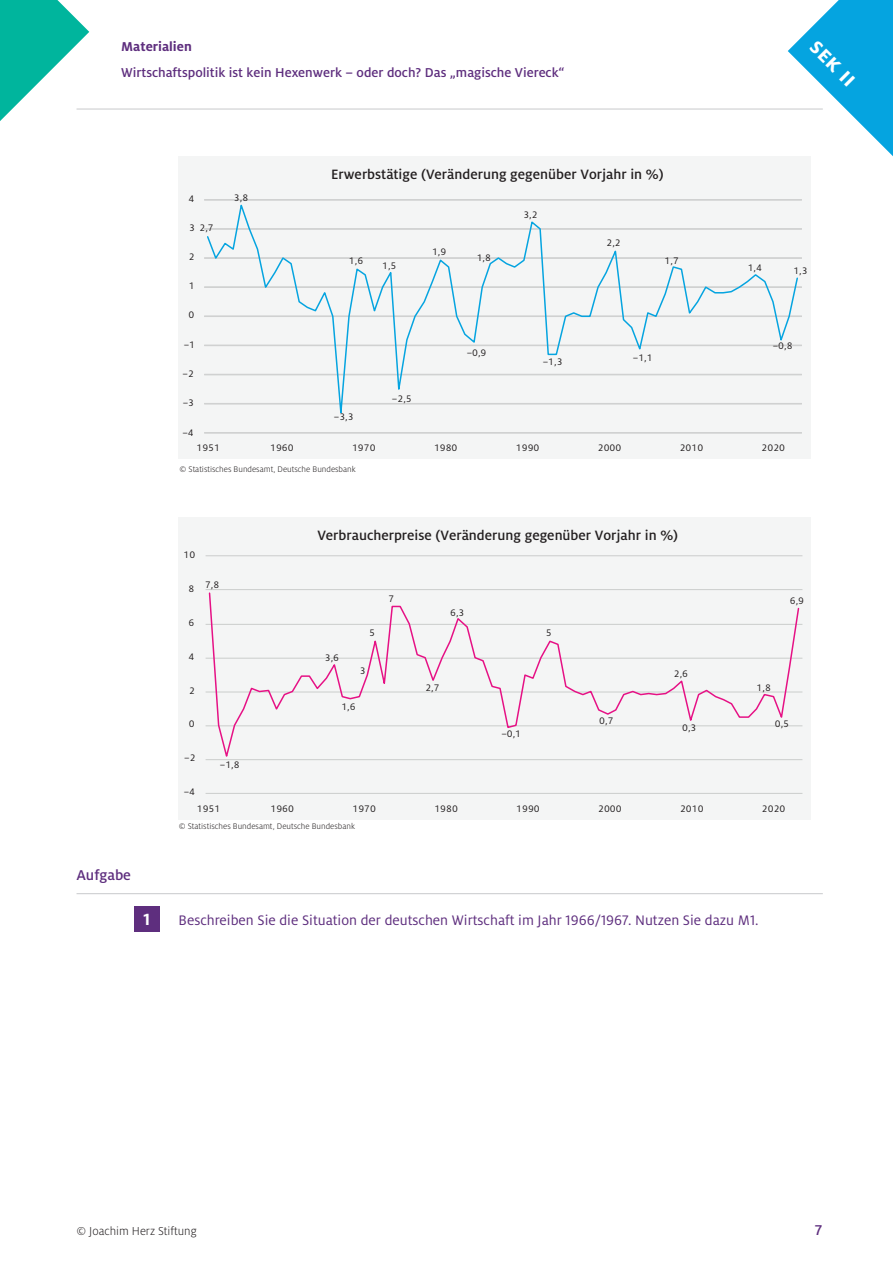
<style>
.page{position:relative;width:893px;height:1263px;background:#fff}
.page>*{position:absolute;margin:0;border:0;box-sizing:border-box;transform-origin:0 0}
.t1{font:700 24px "Milo OT";color:#fff}
.Sek_II_Aufgabenziffer{font:700 18px "Milo OT";color:#fff}
.Sek_II_Ü_Aufgaben{font:500 15.75px "Milo OT";color:#5e2e7e}
.Sek_II_Aufgabe{font:15.3px "Milo OT";color:#5e2e7e}
.t2{font:500 15px "Milo OT";color:#231f20}
.t3{font:500 14.25px "Milo OT";color:#5e2e7e}
.t4{font:700 14.25px "Milo OT";color:#5e2e7e}
.t5{font:300 12.75px "Milo OT";color:#231f20}
.t6{font:10.5px "Milo OT";color:#231f20}
.Bildquelle{font:300 9px "Milo OT";color:#231f20}
</style>
<div class="page">
<svg style="left:0;top:0;width:89px;height:121px"></svg>
<svg style="left:788px;top:0;width:105px;height:157px"></svg>
<hr style="left:77px;top:108px;width:746px;height:2px;background:#d1d2d4">
<div style="left:179px;top:517px;width:632px;height:302px;background:#f4f5f5"></div>
<hr style="left:206px;top:555px;width:596px;height:1px;background:#cfd1d0">
<hr style="left:206px;top:589px;width:596px;height:1px;background:#cfd1d0">
<hr style="left:206px;top:624px;width:596px;height:1px;background:#cfd1d0">
<hr style="left:206px;top:658px;width:596px;height:1px;background:#cfd1d0">
<hr style="left:206px;top:691px;width:596px;height:1px;background:#cfd1d0">
<hr style="left:206px;top:725px;width:596px;height:1px;background:#cfd1d0">
<hr style="left:206px;top:759px;width:596px;height:1px;background:#cfd1d0">
<hr style="left:206px;top:793px;width:596px;height:1px;background:#cfd1d0">
<svg style="left:208px;top:592px;width:592px;height:165px"></svg>
<hr style="left:77px;top:893px;width:746px;height:1px;background:#d1d2d4">
<div style="left:134px;top:906px;width:25px;height:25px;background:#5e2e7e"></div>
<div style="left:179px;top:157px;width:632px;height:302px;background:#f4f5f5"></div>
<hr style="left:204px;top:432px;width:598px;height:1px;background:#d0d1d1">
<hr style="left:204px;top:403px;width:598px;height:1px;background:#d0d1d1">
<hr style="left:204px;top:374px;width:598px;height:1px;background:#d0d1d1">
<hr style="left:204px;top:345px;width:598px;height:1px;background:#d0d1d1">
<hr style="left:204px;top:316px;width:598px;height:1px;background:#d0d1d1">
<hr style="left:204px;top:286px;width:598px;height:2px;background:#d0d1d1">
<hr style="left:204px;top:257px;width:598px;height:2px;background:#d0d1d1">
<hr style="left:204px;top:228px;width:598px;height:2px;background:#d0d1d1">
<hr style="left:204px;top:199px;width:598px;height:2px;background:#d0d1d1">
<svg style="left:206px;top:204px;width:593px;height:210px"></svg>
<h3 class="t4" style="left:121px;top:38px;width:72px">Materialien</h3>
<h3 class="t3" style="left:121px;top:64px;width:445px">Wirtschaftspolitik ist kein Hexenwerk – oder doch? Das „magische Viereck“</h3>
<p class="t6" style="left:189px;top:193px;width:7px">4</p>
<p class="t6" style="left:189px;top:222px;width:26px">3 2,7</p>
<p class="t6" style="left:189px;top:251px;width:7px">2</p>
<p class="t6" style="left:189px;top:280px;width:7px">1</p>
<p class="t6" style="left:188px;top:309px;width:7px">0</p>
<p class="t6" style="left:184px;top:339px;width:13px">–1</p>
<p class="t6" style="left:183px;top:368px;width:13px">–2</p>
<p class="t6" style="left:183px;top:397px;width:13px">–3</p>
<p class="t6" style="left:182px;top:427px;width:13px">–4</p>
<p class="t6" style="left:234px;top:192px;width:16px">3,8</p>
<p class="t2" style="left:331px;top:166px;width:334px">Erwerbstätige (Veränderung gegenüber Vorjahr in %)</p>
<p class="t6" style="left:349px;top:255px;width:16px">1,6</p>
<p class="t6" style="left:382px;top:260px;width:16px">1,5</p>
<p class="t6" style="left:432px;top:246px;width:16px">1,9</p>
<p class="t6" style="left:477px;top:252px;width:16px">1,8</p>
<p class="t6" style="left:334px;top:411px;width:21px">–3,3</p>
<p class="t6" style="left:392px;top:393px;width:21px">–2,5</p>
<p class="t6" style="left:467px;top:347px;width:21px">–0,9</p>
<p class="t6" style="left:523px;top:209px;width:16px">3,2</p>
<p class="t6" style="left:543px;top:356px;width:21px">–1,3</p>
<p class="t6" style="left:606px;top:237px;width:16px">2,2</p>
<p class="t6" style="left:665px;top:255px;width:16px">1,7</p>
<p class="t6" style="left:633px;top:352px;width:21px">–1,1</p>
<h1 class="t1" style="left:823px;top:33px;width:57px;rotate:45deg">sek II</h1>
<p class="t6" style="left:748px;top:262px;width:16px">1,4</p>
<p class="t6" style="left:793px;top:265px;width:16px">1,3</p>
<p class="t6" style="left:773px;top:340px;width:21px">–0,8</p>
<p class="t6" style="left:196px;top:442px;width:25px">1951</p>
<p class="t6" style="left:270px;top:442px;width:25px">1960</p>
<p class="t6" style="left:352px;top:442px;width:25px">1970</p>
<p class="t6" style="left:434px;top:442px;width:25px">1980</p>
<p class="t6" style="left:516px;top:442px;width:25px">1990</p>
<p class="t6" style="left:598px;top:442px;width:25px">2000</p>
<p class="t6" style="left:680px;top:442px;width:25px">2010</p>
<p class="t6" style="left:762px;top:442px;width:25px">2020</p>
<p class="Bildquelle" style="left:180px;top:464px;width:178px">© Statistisches Bundesamt, Deutsche Bundesbank</p>
<p class="t6" style="left:184px;top:549px;width:13px">10</p>
<p class="t6" style="left:189px;top:583px;width:7px">8</p>
<p class="t6" style="left:188px;top:617px;width:7px">6</p>
<p class="t6" style="left:189px;top:651px;width:7px">4</p>
<p class="t6" style="left:189px;top:684px;width:7px">2</p>
<p class="t6" style="left:189px;top:718px;width:7px">0</p>
<p class="t6" style="left:184px;top:752px;width:13px">–2</p>
<p class="t6" style="left:184px;top:786px;width:13px">–4</p>
<p class="t6" style="left:205px;top:579px;width:16px">7,8</p>
<p class="t6" style="left:220px;top:759px;width:21px">–1,8</p>
<p class="t2" style="left:317px;top:527px;width:362px">Verbraucherpreise (Veränderung gegenüber Vorjahr in %)</p>
<p class="t6" style="left:325px;top:652px;width:16px">3,6</p>
<p class="t6" style="left:369px;top:627px;width:7px">5</p>
<p class="t6" style="left:360px;top:665px;width:7px">3</p>
<p class="t6" style="left:341px;top:701px;width:16px">1,6</p>
<p class="t6" style="left:388px;top:593px;width:7px">7</p>
<p class="t6" style="left:450px;top:607px;width:16px">6,3</p>
<p class="t6" style="left:425px;top:682px;width:16px">2,7</p>
<p class="t6" style="left:546px;top:627px;width:7px">5</p>
<p class="t6" style="left:501px;top:728px;width:21px">–0,1</p>
<p class="t6" style="left:599px;top:715px;width:16px">0,7</p>
<p class="t6" style="left:674px;top:668px;width:16px">2,6</p>
<p class="t6" style="left:682px;top:722px;width:16px">0,3</p>
<p class="t6" style="left:790px;top:595px;width:16px">6,9</p>
<p class="t6" style="left:757px;top:682px;width:16px">1,8</p>
<p class="t6" style="left:775px;top:717px;width:16px">0,5</p>
<p class="t6" style="left:197px;top:803px;width:25px">1951</p>
<p class="t6" style="left:271px;top:803px;width:25px">1960</p>
<p class="t6" style="left:352px;top:803px;width:25px">1970</p>
<p class="t6" style="left:434px;top:803px;width:25px">1980</p>
<p class="t6" style="left:516px;top:803px;width:25px">1990</p>
<p class="t6" style="left:598px;top:803px;width:25px">2000</p>
<p class="t6" style="left:680px;top:803px;width:25px">2010</p>
<p class="t6" style="left:762px;top:803px;width:25px">2020</p>
<p class="Sek_II_Ü_Aufgaben" style="left:77px;top:867px;width:56px">Aufgabe</p>
<p class="Sek_II_Aufgabenziffer" style="left:143px;top:909px;width:8px">1</p>
<p class="Bildquelle" style="left:179px;top:821px;width:178px">© Statistisches Bundesamt, Deutsche Bundesbank</p>
<p class="Sek_II_Aufgabe" style="left:179px;top:912px;width:581px">Beschreiben Sie die Situation der deutschen Wirtschaft im Jahr 1966/1967. Nutzen Sie dazu M1.</p>
<p class="t5" style="left:77px;top:1224px;width:122px">© Joachim Herz Stiftung</p>
<h3 class="Sek_II_Ü_Aufgaben" style="left:814px;top:1222px;width:10px">7</h3>
</div>
